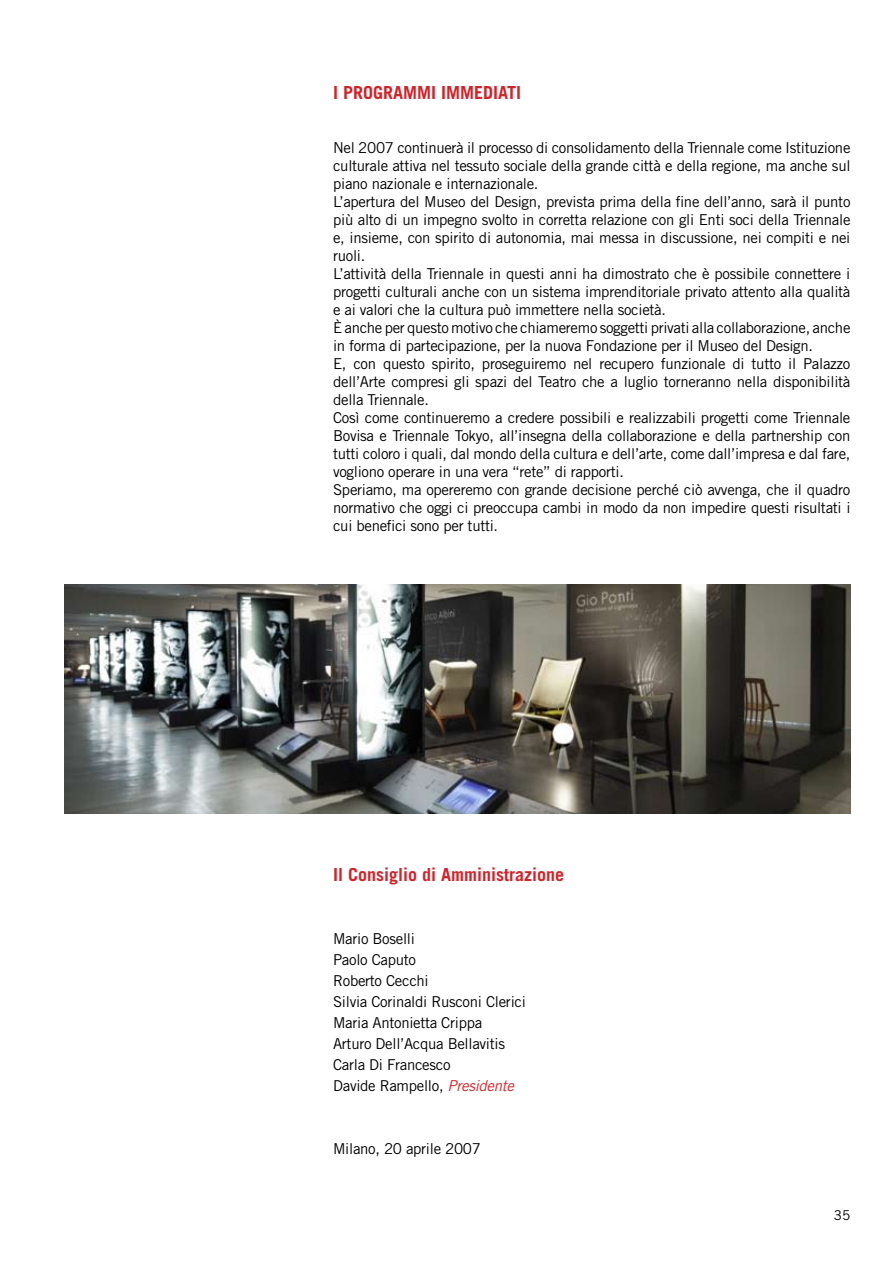
<style>
.page{position:relative;width:893px;height:1263px;background:#fff}
.page>*{position:absolute;margin:0;border:0;box-sizing:border-box;transform-origin:0 0}
.t1{font:700 18px "Trade Gothic";color:#d2232a}
.t2{font:15px/18px "Trade Gothic";letter-spacing:-.02em;color:#000}
.t3{font:13.5px "Trade Gothic";color:#000}
.s1{font-style:italic;color:#d2232a}
</style>
<div class="page">
<img style="left:65px;top:585px;width:785px;height:228px">
<p class="t1" style="left:333px;top:81px;width:190px">I PROGRAMMI IMMEDIATI</p>
<p class="t2" style="left:333px;top:138px;width:519px">Nel 2007 continuerà il processo di consolidamento della Triennale come Istituzione culturale attiva nel tessuto sociale della grande città e della regione, ma anche sul piano nazionale e internazionale.<br>L’apertura del Museo del Design, prevista prima della fine dell’anno, sarà il punto più alto di un impegno svolto in corretta relazione con gli Enti soci della Triennale e, insieme, con spirito di autonomia, mai messa in discussione, nei compiti e nei ruoli.<br>L’attività della Triennale in questi anni ha dimostrato che è possibile connettere i progetti culturali anche con un sistema imprenditoriale privato attento alla qualità e ai valori che la cultura può immettere nella società.<br>È anche per questo motivo che chiameremo soggetti privati alla collaborazione, anche in forma di partecipazione, per la nuova Fondazione per il Museo del Design.<br>E, con questo spirito, proseguiremo nel recupero funzionale di tutto il Palazzo dell’Arte compresi gli spazi del Teatro che a luglio torneranno nella disponibilità della Triennale.<br>Così come continueremo a credere possibili e realizzabili progetti come Triennale Bovisa e Triennale Tokyo, all’insegna della collaborazione e della partnership con tutti coloro i quali, dal mondo della cultura e dell’arte, come dall’impresa e dal fare, vogliono operare in una vera “rete” di rapporti.<br>Speriamo, ma opereremo con grande decisione perché ciò avvenga, che il quadro normativo che oggi ci preoccupa cambi in modo da non impedire questi risultati i cui benefici sono per tutti.</p>
<p class="t1" style="left:333px;top:864px;width:233px">Il Consiglio di Amministrazione</p>
<p class="t2" style="left:333px;top:928px;width:194px;line-height:21px">Mario Boselli<br>Paolo Caputo<br>Roberto Cecchi<br>Silvia Corinaldi Rusconi Clerici<br>Maria Antonietta Crippa<br>Arturo Dell’Acqua Bellavitis<br>Carla Di Francesco<br>Davide Rampello, <span class="s1">Presidente</span></p>
<p class="t2" style="left:333px;top:1140px;width:149px">Milano, 20 aprile 2007</p>
<p class="t3" style="left:834px;top:1207px;width:18px">35</p>
</div>
